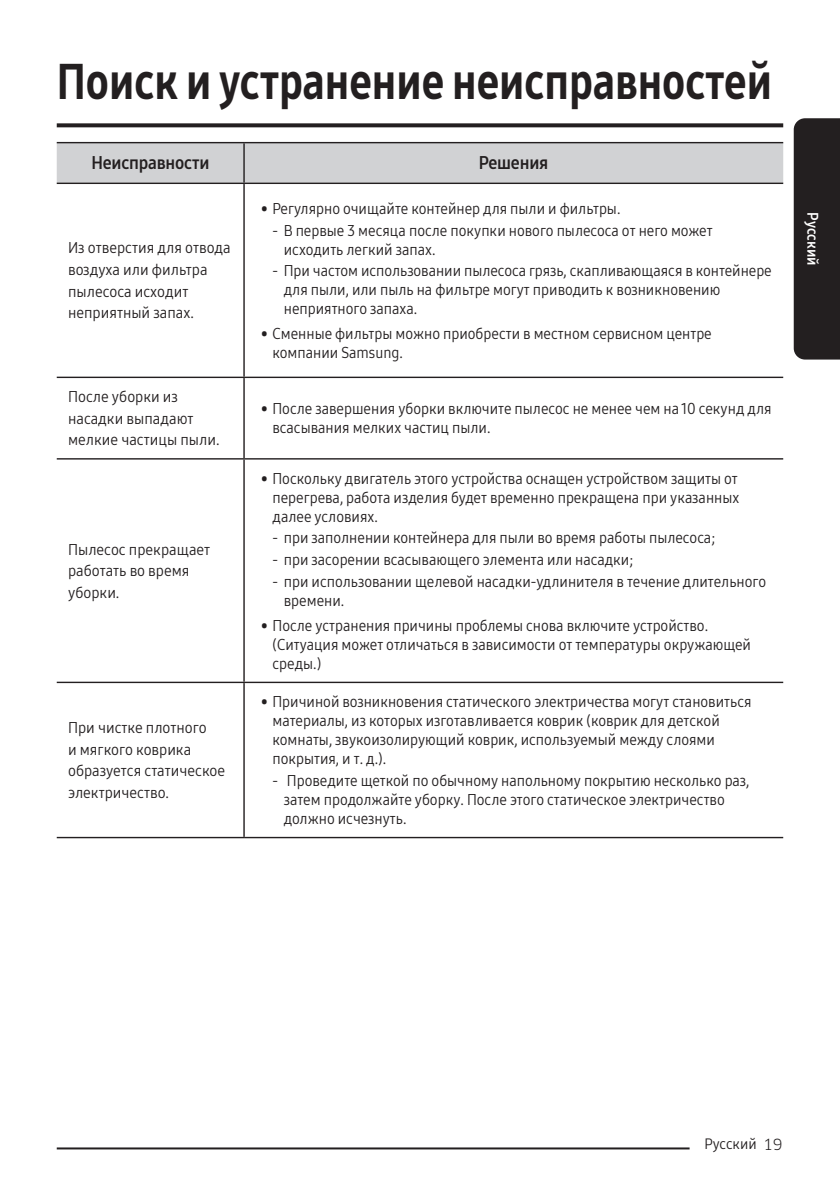
<style>
.page{position:relative;width:840px;height:1191px;background:#fff}
.page>*{position:absolute;margin:0;border:0;box-sizing:border-box;transform-origin:0 0}
.t1{font:50px "Samsung One Cyrillic 800 C";color:#231f20;scale:.9 1}
.t2{font:18px "Samsung One Cyrillic 700 C";letter-spacing:-.01em;color:#231f20}
.t3{font:15.6px/19px "Samsung One Cyrillic 400 C";color:#231f20}
.t4{font:15px "Samsung One Cyrillic 400 C";color:#231f20}
.t5{font:15px "Samsung One Cyrillic 700 C";color:#fff}
.s1{font-family:"Samsung Clan Pro"}
</style>
<div class="page">
<div style="left:793px;top:118px;width:46px;height:241px;background:#231f20"></div>
<svg style="left:57px;top:123px;width:725px;height:4px;background:#363233"></svg>
<hr style="left:57px;top:1147px;width:632px;height:2px;background:#231f20">
<div style="left:57px;top:143px;width:725px;height:40px;background:#d1d2d4"></div>
<hr style="left:57px;top:142px;width:187px;height:1px;background:#231f20">
<hr style="left:244px;top:142px;width:538px;height:1px;background:#231f20">
<hr style="left:243px;top:143px;width:1px;height:40px;background:#231f20">
<hr style="left:57px;top:183px;width:187px;height:1px;background:#231f20">
<hr style="left:244px;top:183px;width:538px;height:1px;background:#231f20">
<hr style="left:243px;top:184px;width:1px;height:193px;background:#231f20">
<hr style="left:57px;top:377px;width:187px;height:1px;background:#231f20">
<hr style="left:244px;top:377px;width:538px;height:1px;background:#231f20">
<hr style="left:243px;top:378px;width:1px;height:80px;background:#231f20">
<hr style="left:57px;top:458px;width:187px;height:1px;background:#231f20">
<hr style="left:244px;top:458px;width:538px;height:1px;background:#231f20">
<hr style="left:243px;top:459px;width:1px;height:222px;background:#231f20">
<hr style="left:57px;top:681px;width:187px;height:2px;background:#231f20">
<hr style="left:244px;top:681px;width:538px;height:2px;background:#231f20">
<hr style="left:243px;top:683px;width:1px;height:154px;background:#231f20">
<hr style="left:57px;top:837px;width:187px;height:1px;background:#231f20">
<hr style="left:244px;top:837px;width:538px;height:1px;background:#231f20">
<h1 class="t1" style="left:57px;top:48px;width:795px">Поиск и устранение неисправностей</h1>
<p class="t2" style="left:91px;top:151px;width:119px">Неисправности</p>
<p class="t2" style="left:478px;top:151px;width:71px">Решения</p>
<p class="t3" style="left:68px;top:237px;width:164px;line-height:21.6px">Из отверстия для отвода воздуха или фильтра пылесоса исходит неприятный запах.</p>
<p class="t3" style="left:68px;top:385px;width:153px;line-height:21.6px">После уборки из насадки выпадают мелкие частицы пыли.</p>
<p class="t3" style="left:68px;top:538px;width:144px;line-height:21.6px">Пылесос прекращает работать во время уборки.</p>
<p class="t3" style="left:68px;top:716px;width:158px;line-height:21.6px">При чистке плотного<br>и мягкого коврика образуется статическое электричество.</p>
<p class="t3" style="left:261px;top:198px;width:361px">• Регулярно очищайте контейнер для пыли и фильтры.</p>
<p class="t3" style="left:283px;top:220px;width:430px;text-indent:-11px">- В первые 3 месяца после покупки нового пылесоса от него может исходить легкий запах.</p>
<p class="t3" style="left:283px;top:261px;width:489px;text-indent:-11px">- При частом использовании пылесоса грязь, скапливающаяся в контейнере для пыли, или пыль на фильтре могут приводить к возникновению неприятного запаха.</p>
<p class="t3" style="left:272px;top:324px;width:440px;text-indent:-11px">• Сменные фильтры можно приобрести в местном сервисном центре компании Samsung.</p>
<p class="t3" style="left:272px;top:399px;width:500px;text-indent:-11px">• После завершения уборки включите пылесос не менее чем на 10 секунд для всасывания мелких частиц пыли.</p>
<p class="t3" style="left:272px;top:468px;width:468px;text-align:justify;text-indent:-11px">• Поскольку двигатель этого устройства оснащен устройством защиты от перегрева, работа изделия будет временно прекращена при указанных далее условиях.</p>
<p class="t3" style="left:272px;top:528px;width:444px">- при заполнении контейнера для пыли во время работы пылесоса;</p>
<p class="t3" style="left:272px;top:550px;width:362px">- при засорении всасывающего элемента или насадки;</p>
<p class="t3" style="left:284px;top:572px;width:483px;text-indent:-11px">- при использовании щелевой насадки-удлинителя в течение длительного времени.</p>
<p class="t3" style="left:272px;top:615px;width:480px;text-indent:-11px">• После устранения причины проблемы снова включите устройство. (Ситуация может отличаться в зависимости от температуры окружающей среды.)</p>
<p class="t3" style="left:272px;top:692px;width:480px;text-indent:-11px">• Причиной возникновения статического электричества могут становиться материалы, из которых изготавливается коврик (коврик для детской комнаты, звукоизолирующий коврик, используемый между слоями покрытия, и т. д.).</p>
<p class="t3" style="left:283px;top:770px;width:467px;text-indent:-11px">- Проведите щеткой по обычному напольному покрытию несколько раз, затем продолжайте уборку. После этого статическое электричество должно исчезнуть.</p>
<p class="t5" style="left:822px;top:212px;width:55px;rotate:90deg">Русский</p>
<p class="t4" style="left:704px;top:1134px;width:80px">Русский <span class="s1">19</span></p>
</div>
